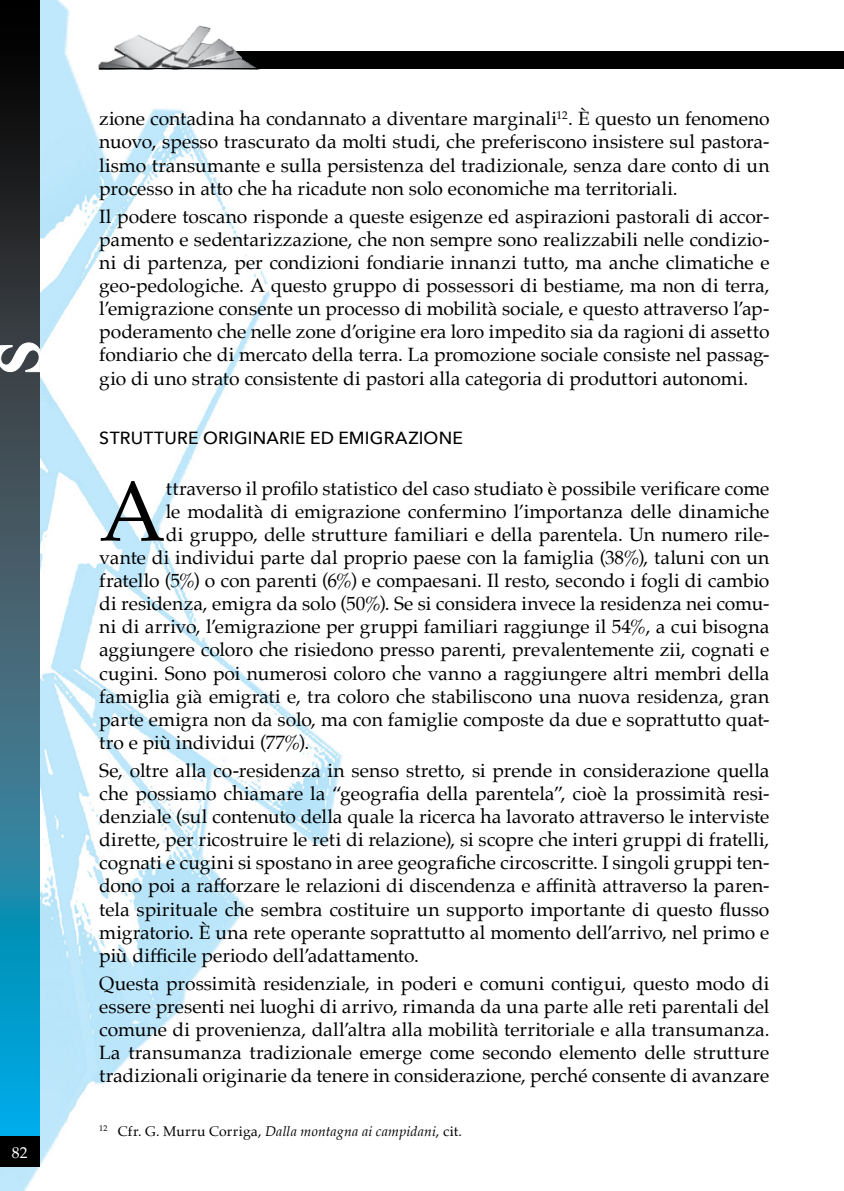
<style>
.page{position:relative;width:844px;height:1191px;background:#fff}
.page>*{position:absolute;margin:0;border:0;box-sizing:border-box;transform-origin:0 0}
.t1{font:85.4px "Palatino";color:#000}
.t2{font:19.25px/23.1px "Palatino";letter-spacing:-.005em;color:#000;text-align:justify}
.t3{font:500 17.5px "Avenir Next";letter-spacing:.01em;color:#000}
.t4{font:15.75px "Palatino";color:#fff}
.t5{font:14px "Palatino";letter-spacing:.02em;color:#000}
.s1{font-style:italic}
</style>
<div class="page">
<img style="left:0;top:0;width:355px;height:1191px">
<svg style="left:0;top:0;width:40px;height:1136px;background:#265b6d"></svg>
<div style="left:124px;top:52px;width:719px;height:17px;background:#000"></div>
<div style="left:0;top:1136px;width:40px;height:30px;background:#000"></div>
<img style="left:95px;top:0;width:174px;height:69px">
<hr style="left:99px;top:68px;width:162px;height:1px;background:#000">
<svg style="left:0;top:342px;width:41px;height:30px"></svg>
<p class="t4" style="left:12px;top:1139px;width:17px">82</p>
<p class="t2" style="left:99px;top:107px;width:671px">zione contadina ha condannato a diventare marginali<sup>12</sup>. È questo un fenomeno nuovo, spesso trascurato da molti studi, che preferiscono insistere sul pastora&shy;lismo transumante e sulla persistenza del tradizionale, senza dare conto di un processo in atto che ha ricadute non solo economiche ma territoriali.</p>
<p class="t2" style="left:99px;top:204px;width:671px">Il podere toscano risponde a queste esigenze ed aspirazioni pastorali di accor&shy;pamento e sedentarizzazione, che non sempre sono realizzabili nelle condizio&shy;ni di partenza, per condizioni fondiarie innanzi tutto, ma anche climatiche e geo-pedologiche. A questo gruppo di possessori di bestiame, ma non di terra, l’emigrazione consente un processo di mobilità sociale, e questo attraverso l’ap&shy;poderamento che nelle zone d’origine era loro impedito sia da ragioni di assetto fondiario che di mercato della terra. La promozione sociale consiste nel passag&shy;gio di uno strato consistente di pastori alla categoria di produttori autonomi.</p>
<p class="t3" style="left:99px;top:422px;width:365px">STRUTTU RE ORIGINARIE ED EM IGRAZIONE</p>
<h1 class="t1" style="left:99px;top:441px;width:68px">A</h1>
<p class="t2" style="left:166px;top:476px;width:605px">ttraverso il profilo statistico del caso studiato è possibile verificare come</p>
<p class="t2" style="left:166px;top:499px;width:605px">le modalità di emigrazione confermino l’importanza delle dinamiche</p>
<p class="t2" style="left:166px;top:522px;width:605px">di gruppo, delle strutture familiari e della parentela. Un numero rile-</p>
<p class="t2" style="left:99px;top:546px;width:671px">vante di individui parte dal proprio paese con la famiglia (38%), taluni con un</p>
<p class="t2" style="left:99px;top:569px;width:671px">fratello (5%) o con parenti (6%) e compaesani. Il resto, secondo i fogli di cambio</p>
<p class="t2" style="left:99px;top:592px;width:671px">di residenza, emigra da solo (50%). Se si considera invece la residenza nei comu-</p>
<p class="t2" style="left:99px;top:615px;width:671px">ni di arrivo, l’emigrazione per gruppi familiari raggiunge il 54%, a cui bisogna</p>
<p class="t2" style="left:99px;top:638px;width:671px">aggiungere coloro che risiedono presso parenti, prevalentemente zii, cognati e</p>
<p class="t2" style="left:99px;top:661px;width:671px">cugini. Sono poi numerosi coloro che vanno a raggiungere altri membri della</p>
<p class="t2" style="left:99px;top:684px;width:671px">famiglia già emigrati e, tra coloro che stabiliscono una nuova residenza, gran</p>
<p class="t2" style="left:99px;top:707px;width:671px">parte emigra non da solo, ma con famiglie composte da due e soprattutto quat-</p>
<p class="t2" style="left:99px;top:730px;width:211px">tro e più individui (77%).</p>
<p class="t2" style="left:99px;top:758px;width:671px">Se, oltre alla co-residenza in senso stretto, si prende in considerazione quella che possiamo chiamare la “geografia della parentela”, cioè la prossimità resi&shy;denziale (sul contenuto della quale la ricerca ha lavorato attraverso le interviste dirette, per ricostruire le reti di relazione), si scopre che interi gruppi di fratelli, cognati e cugini si spostano in aree geografiche circoscritte. I singoli gruppi ten&shy;dono poi a rafforzare le relazioni di discendenza e affinità attraverso la paren&shy;tela spirituale che sembra costituire un supporto importante di questo flusso migratorio. È una rete operante soprattutto al momento dell’arrivo, nel primo e più difficile periodo dell’adattamento.</p>
<p class="t2" style="left:99px;top:971px;width:671px">Questa prossimità residenziale, in poderi e comuni contigui, questo modo di essere presenti nei luoghi di arrivo, rimanda da una parte alle reti parentali del comune di provenienza, dall’altra alla mobilità territoriale e alla transumanza.<br>La transumanza tradizionale emerge come secondo elemento delle strutture tradizionali originarie da tenere in considerazione, perché consente di avanzare</p>
<p class="t5" style="left:99px;top:1119px;width:364px"><sup>12</sup> Cfr. G. Murru Corriga, <span class="s1">Dalla montagna ai campidani</span>, cit.</p>
</div>
